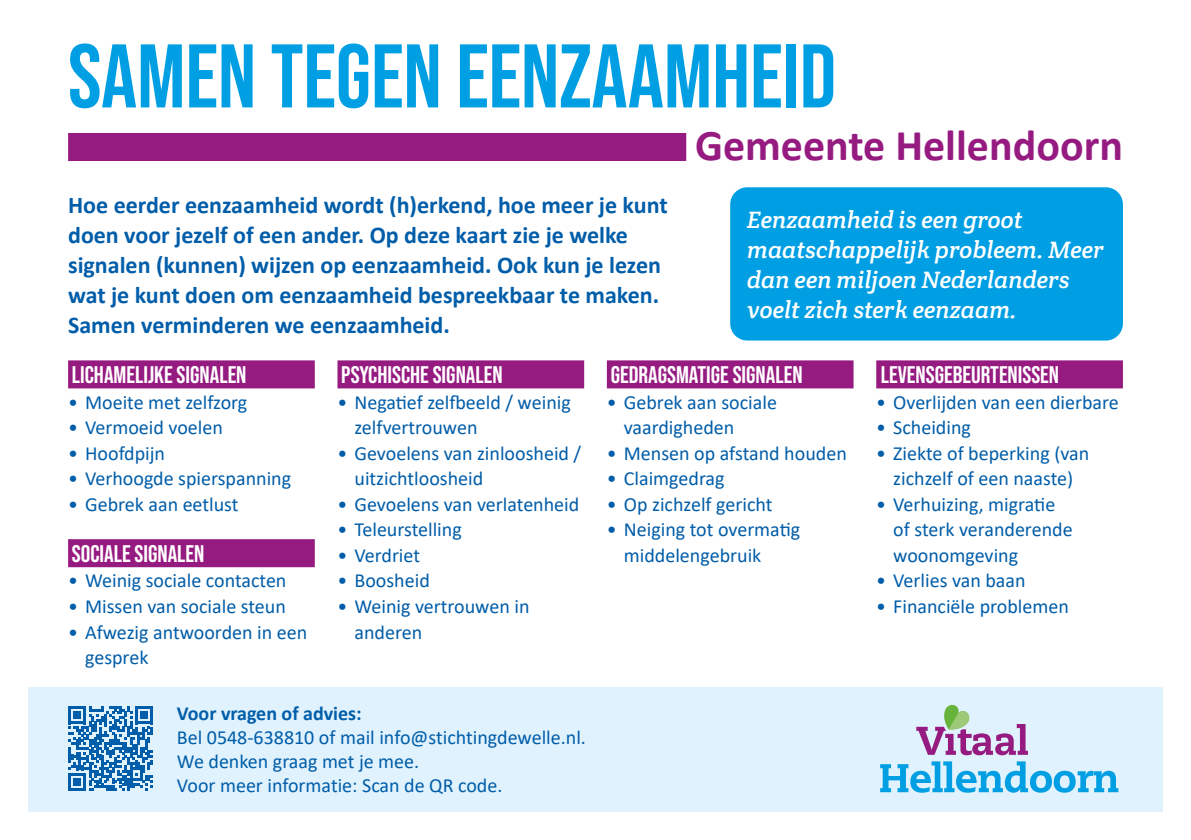
<style>
.page{position:relative;width:1191px;height:840px;background:#fff}
.page>*{position:absolute;margin:0;border:0;box-sizing:border-box;transform-origin:0 0}
.t1{font:700 90px "Bebas Neue Pro";color:#009fe3}
.t2{font:700 44px "Calibri";color:#961b81}
.t3{font:700 24px/30px "Calibri";color:#005da9}
.t4{font:italic 24px/30px "Crete Round";color:#fff}
.t5{font:700 24px "Bebas Neue Pro";color:#fff}
.t6{font:20px/25.6px "Calibri";color:#005da9}
.t7{font:700 20px "Calibri";color:#005da9}
</style>
<div class="page">
<div style="left:28px;top:686px;width:1134px;height:125px;background:#e0f2fd"></div>
<div style="left:68px;top:133px;width:618px;height:28px;background:#961b81"></div>
<div style="left:68px;top:360px;width:247px;height:28px;background:#961b81"></div>
<div style="left:68px;top:539px;width:247px;height:28px;background:#961b81"></div>
<div style="left:337px;top:360px;width:247px;height:28px;background:#961b81"></div>
<div style="left:607px;top:360px;width:246px;height:28px;background:#961b81"></div>
<div style="left:876px;top:360px;width:247px;height:28px;background:#961b81"></div>
<div style="left:730px;top:187px;width:393px;height:153px;background:#009fe3;border-radius:17px"></div>
<svg style="left:880px;top:761px;width:238px;height:31px"></svg>
<svg style="left:916px;top:704px;width:112px;height:50px"></svg>
<svg style="left:68px;top:706px;width:85px;height:84px"></svg>
<h1 class="t1" style="left:68px;top:25px;width:769px">SAMEN TEGEN EENZAAMHEID</h1>
<h2 class="t2" style="left:695px;top:114px;width:429px">Gemeente Hellendoorn</h2>
<p class="t3" style="left:68px;top:189px;width:601px">Hoe eerder eenzaamheid wordt (h)erkend, hoe meer je kunt doen voor jezelf of een ander. Op deze kaart zie je welke signalen (kunnen) wijzen op eenzaamheid. Ook kun je lezen wat je kunt doen om eenzaamheid bespreekbaar te maken.<br>Samen verminderen we eenzaamheid.</p>
<p class="t5" style="left:72px;top:361px;width:176px">LICHAMELIJKE SIGNALEN</p>
<p class="t6" style="left:68px;top:388px;width:181px">• Moeite met zelfzorg</p>
<p class="t6" style="left:68px;top:414px;width:156px">• Vermoeid voelen</p>
<p class="t6" style="left:68px;top:439px;width:98px">• Hoofdpijn</p>
<p class="t6" style="left:68px;top:465px;width:224px">• Verhoogde spierspanning</p>
<p class="t6" style="left:68px;top:490px;width:172px">• Gebrek aan eetlust</p>
<p class="t5" style="left:72px;top:539px;width:134px">SOCIALE SIGNALEN</p>
<p class="t6" style="left:68px;top:567px;width:220px">• Weinig sociale contacten</p>
<p class="t6" style="left:68px;top:592px;width:219px">• Missen van sociale steun</p>
<p class="t6" style="left:85px;top:618px;width:224px;text-indent:-17px">• Afwezig antwoorden in een gesprek</p>
<p class="t4" style="left:747px;top:205px;width:358px">Eenzaamheid is een groot maatschappelijk probleem. Meer dan een miljoen Nederlanders voelt zich sterk eenzaam.</p>
<p class="t5" style="left:341px;top:361px;width:163px">PSYCHISCHE SIGNALEN</p>
<p class="t6" style="left:354px;top:388px;width:218px;text-indent:-17px">• Negatief zelfbeeld / weinig zelfvertrouwen</p>
<p class="t6" style="left:354px;top:439px;width:228px;text-indent:-17px">• Gevoelens van zinloosheid / uitzichtloosheid</p>
<p class="t6" style="left:337px;top:490px;width:243px">• Gevoelens van verlatenheid</p>
<p class="t6" style="left:337px;top:516px;width:126px">• Teleurstelling</p>
<p class="t6" style="left:337px;top:541px;width:84px">• Verdriet</p>
<p class="t6" style="left:337px;top:567px;width:94px">• Boosheid</p>
<p class="t6" style="left:354px;top:592px;width:176px;text-indent:-17px">• Weinig vertrouwen in anderen</p>
<p class="t5" style="left:610px;top:361px;width:193px">GEDRAGSMATIGE SIGNALEN</p>
<p class="t6" style="left:624px;top:388px;width:155px;text-indent:-17px">• Gebrek aan sociale vaardigheden</p>
<p class="t6" style="left:607px;top:439px;width:241px">• Mensen op afstand houden</p>
<p class="t6" style="left:607px;top:465px;width:119px">• Claimgedrag</p>
<p class="t6" style="left:607px;top:490px;width:167px">• Op zichzelf gericht</p>
<p class="t6" style="left:624px;top:516px;width:178px;text-indent:-17px">• Neiging tot overmatig middelengebruik</p>
<p class="t5" style="left:880px;top:361px;width:180px">LEVENSGEBEURTENISSEN</p>
<p class="t6" style="left:876px;top:388px;width:244px">• Overlijden van een dierbare</p>
<p class="t6" style="left:876px;top:414px;width:96px">• Scheiding</p>
<p class="t6" style="left:876px;top:439px;width:214px;text-align:center">• Ziekte of beperking (van zichzelf of een naaste)</p>
<p class="t6" style="left:893px;top:490px;width:181px;text-indent:-17px">• Verhuizing, migratie of sterk veranderende woonomgeving</p>
<p class="t6" style="left:876px;top:567px;width:151px">• Verlies van baan</p>
<p class="t6" style="left:876px;top:592px;width:194px">• Financiële problemen</p>
<p class="t7" style="left:177px;top:698px;width:186px">Voor vragen of advies:</p>
<p class="t6" style="left:177px;top:724px;width:410px;line-height:24px">Bel 0548-638810 of mail info@stichtingdewelle.nl.<br>We denken graag met je mee.<br>Voor meer informatie: Scan de QR code.</p>
</div>
